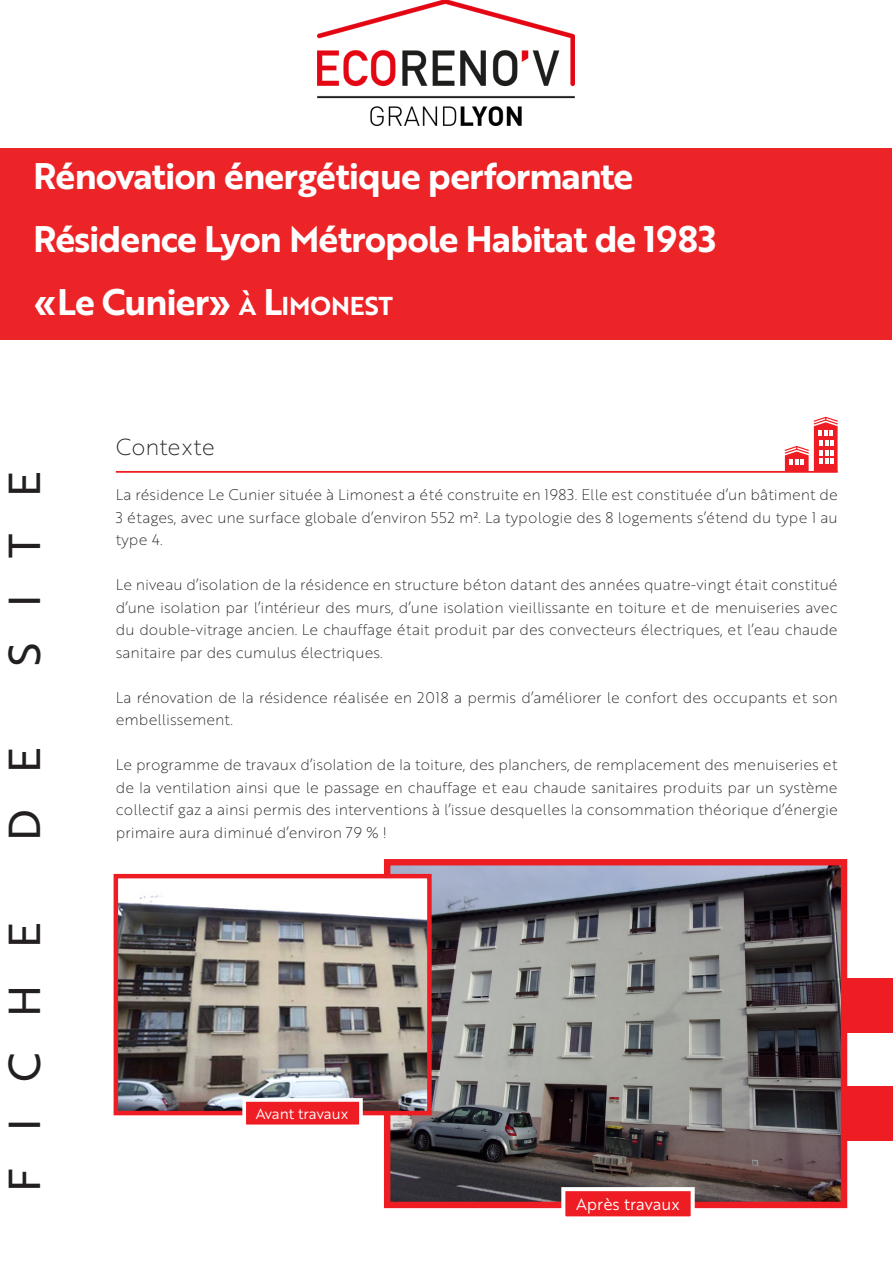
<style>
.page{position:relative;width:893px;height:1263px;background:#fff}
.page>*{position:absolute;margin:0;border:0;box-sizing:border-box;transform-origin:0 0}
.t1{font:43.5px "Brother 1816 Regular";letter-spacing:.84em;color:#231f20}
.t2{font:36px/63px "Brother 1816 Bold";letter-spacing:-.03em;color:#fff}
.t3{font:22.5px "Brother 1816 Thin";color:#231f20}
.t4{font:16.2px "Brother 1816 Book";color:#fff}
.t5{font:15px/22.5px "Brother 1816 Thin";color:#231f20;text-align:justify}
.t6{font:14.7px "Brother 1816 Book";color:#fff}
.s1{font-size:25.2px}
.s2{font-style:inherit}
</style>
<div class="page">
<div style="left:838px;top:1086px;width:55px;height:55px;background:#ee1d23"></div>
<div style="left:838px;top:978px;width:55px;height:54px;background:#ee1d23"></div>
<svg style="left:785px;top:417px;width:53px;height:54px"></svg>
<hr style="left:116px;top:471px;width:722px;height:2px;background:#ee1d23">
<img style="left:391px;top:866px;width:449px;height:335px">
<div style="left:384px;top:859px;width:463px;height:349px;border:6px solid #ee1d23"></div>
<img style="left:119px;top:879px;width:308px;height:231px">
<div style="left:114px;top:874px;width:318px;height:241px;border:4px solid #ee1d23"></div>
<div style="left:242px;top:1098px;width:121px;height:30px;background:#ee1d23;border:4px solid #fff"></div>
<div style="left:561px;top:1187px;width:134px;height:33px;background:#ee1d23;border:4px solid #fff"></div>
<div style="left:0;top:148px;width:891px;height:192px;background:#ec2327"></div>
<img style="left:317px;top:0;width:257px;height:126px">
<p class="t2" style="left:33px;top:143px;width:602px">Rénovation énergétique performante</p>
<p class="t2" style="left:33px;top:206px;width:684px">Résidence Lyon Métropole Habitat de 1983 «Le Cunier» <span class="s1">À</span> <span class="s2">L</span><span class="s1">IMONEST</span></p>
<p class="t1" style="left:-8px;top:666px;width:197px;rotate:-90deg">SITE</p>
<p class="t1" style="left:-8px;top:841px;width:95px;rotate:-90deg">D E</p>
<p class="t1" style="left:-8px;top:1192px;width:271px;rotate:-90deg">FICHE</p>
<p class="t3" style="left:116px;top:431px;width:100px">Contexte</p>
<p class="t5" style="left:116px;top:483px;width:723px">La résidence Le Cunier située à Limonest a été construite en 1983. Elle est constituée d’un bâtiment de 3 étages, avec une surface globale d’environ 552 m². La typologie des 8 logements s’étend du type 1 au type 4.</p>
<p class="t5" style="left:116px;top:573px;width:723px">Le niveau d’isolation de la résidence en structure béton datant des années quatre-vingt était constitué d’une isolation par l’intérieur des murs, d’une isolation vieillissante en toiture et de menuiseries avec du double-vitrage ancien. Le chauffage était produit par des convecteurs électriques, et l’eau chaude sanitaire par des cumulus électriques.</p>
<p class="t5" style="left:116px;top:686px;width:723px">La rénovation de la résidence réalisée en 2018 a permis d’améliorer le confort des occupants et son embellissement.</p>
<p class="t5" style="left:116px;top:753px;width:723px">Le programme de travaux d’isolation de la toiture, des planchers, de remplacement des menuiseries et de la ventilation ainsi que le passage en chauffage et eau chaude sanitaires produits par un système collectif gaz a ainsi permis des interventions à l’issue desquelles la consommation théorique d’énergie primaire aura diminué d’environ 79 % !</p>
<p class="t6" style="left:256px;top:1102px;width:94px">Avant travaux</p>
<p class="t4" style="left:576px;top:1192px;width:105px">Après travaux</p>
</div>
